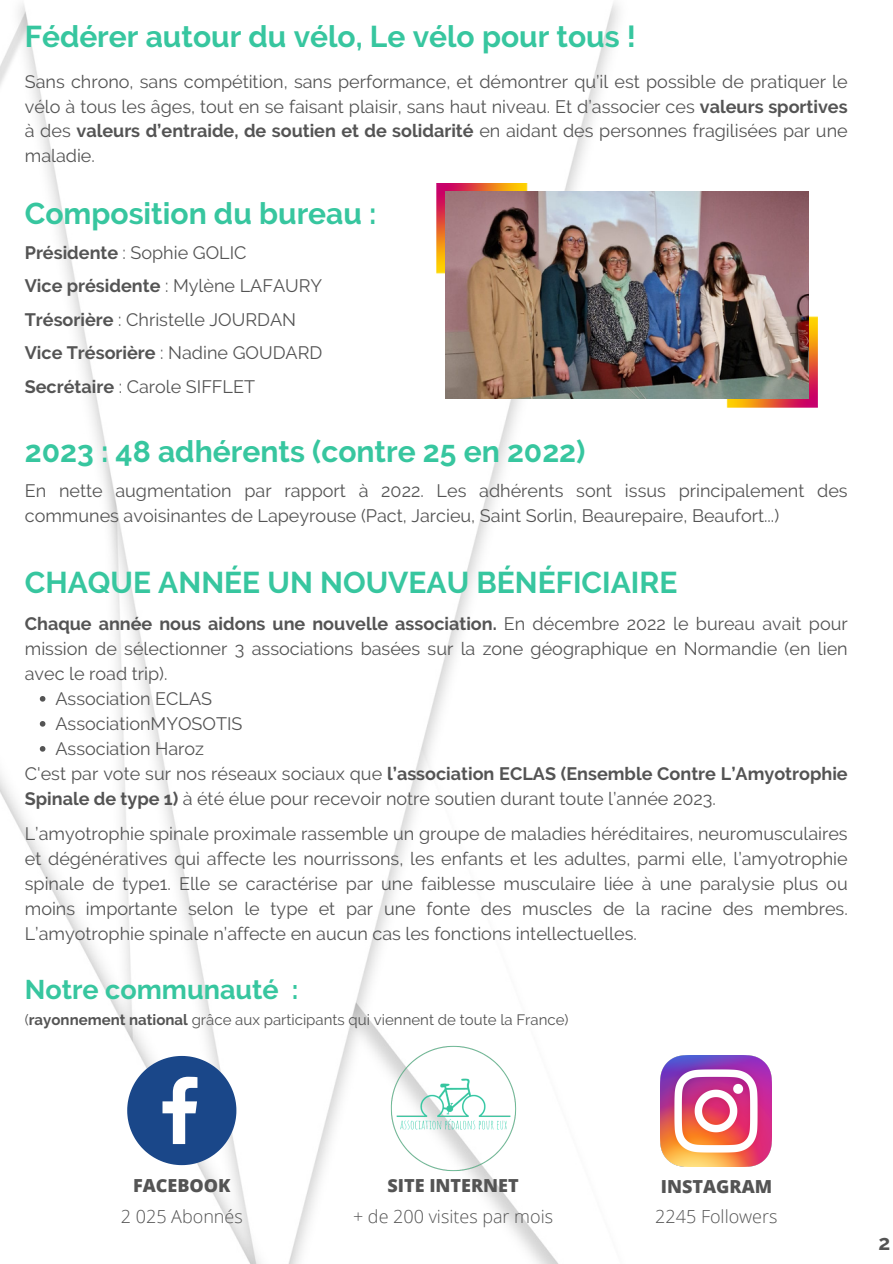
<style>
.page{position:relative;width:893px;height:1264px;background:#fff}
.page>*{position:absolute;margin:0;border:0;box-sizing:border-box;transform-origin:0 0}
.t1{font:700 30px "Raleway";color:#37c69f}
.t2{font:700 27px "Raleway";color:#37c69f}
.t3{font:700 21px "Raleway";color:#545454}
.t4{font:18px/25px "Raleway";color:#545454;text-align:justify}
.t5{font:700 18px "Raleway";color:#545454}
.t6{font:300 18px "Open Sans";color:#545454}
.t7{font:800 18px "Open Sans";color:#545454}
.t8{font:15px "Raleway";color:#545454}
.s1{font-weight:700}
.s2{font-weight:400}
</style>
<div class="page">
<img style="left:0;top:3px;width:818px;height:1260px">
<svg style="left:127px;top:1055px;width:109px;height:110px"></svg>
<img style="left:660px;top:1055px;width:111px;height:111px">
<img style="left:387px;top:1042px;width:132px;height:132px;border-radius:50%">
<img style="left:436px;top:183px;width:381px;height:224px">
<img style="left:445px;top:192px;width:363px;height:207px">
<svg style="left:40px;top:696px;width:5px;height:5px"></svg>
<svg style="left:40px;top:721px;width:5px;height:5px"></svg>
<svg style="left:40px;top:746px;width:5px;height:5px"></svg>
<p class="t1" style="left:25px;top:18px;width:612px">Fédérer autour du vélo, Le vélo pour tous !</p>
<p class="t4" style="left:25px;top:69px;width:824px">Sans chrono, sans compétition, sans performance, et démontrer qu’il est possible de pratiquer le vélo à tous les âges, tout en se faisant plaisir, sans haut niveau. Et d’associer ces <span class="s1">valeurs sportives </span>à des <span class="s1">valeurs d’entraide, de soutien et de solidarité</span> en aidant des personnes fragilisées par une maladie.</p>
<p class="t1" style="left:25px;top:195px;width:353px">Composition du bureau :</p>
<p class="t4" style="left:25px;top:240px;width:223px"><span class="s1">Présidente</span> : Sophie GOLIC</p>
<p class="t5" style="left:25px;top:275px;width:299px">Vice présidente <span class="s2">: Mylène LAFAURY</span></p>
<p class="t4" style="left:25px;top:307px;width:273px"><span class="s1">Trésorière</span> : Christelle JOURDAN</p>
<p class="t5" style="left:25px;top:342px;width:299px">Vice Trésorière <span class="s2">: Nadine GOUDARD</span></p>
<p class="t4" style="left:25px;top:374px;width:232px"><span class="s1">Secrétaire</span> : Carole SIFFLET</p>
<p class="t1" style="left:25px;top:433px;width:562px">2023 : 48 adhérents (contre 25 en 2022)</p>
<p class="t4" style="left:25px;top:478px;width:824px">En nette augmentation par rapport à 2022. Les adhérents sont issus principalement des communes avoisinantes de Lapeyrouse (Pact, Jarcieu, Saint Sorlin, Beaurepaire, Beaufort...)</p>
<p class="t1" style="left:25px;top:565px;width:654px">CHAQUE ANNÉE UN NOUVEAU BÉNÉFICIAIRE</p>
<p class="t4" style="left:25px;top:611px;width:824px"><span class="s1">Chaque année nous aidons une nouvelle association.</span> En décembre 2022 le bureau avait pour mission de sélectionner 3 associations basées sur la zone géographique en Normandie (en lien avec le road trip).</p>
<p class="t4" style="left:55px;top:686px;width:158px">Association ECLAS</p>
<p class="t4" style="left:55px;top:711px;width:188px">AssociationMYOSOTIS</p>
<p class="t4" style="left:55px;top:736px;width:150px">Association Haroz</p>
<p class="t4" style="left:25px;top:761px;width:824px">C'est par vote sur nos réseaux sociaux que <span class="s1">l’association ECLAS (Ensemble Contre L’Amyotrophie<br>Spinale de type 1)</span> à été élue pour recevoir notre soutien durant toute l’année 2023.</p>
<p class="t4" style="left:25px;top:821px;width:824px">L’amyotrophie spinale proximale rassemble un groupe de maladies héréditaires, neuromusculaires et dégénératives qui affecte les nourrissons, les enfants et les adultes, parmi elle, l’amyotrophie spinale de type1. Elle se caractérise par une faiblesse musculaire liée à une paralysie plus ou moins importante selon le type et par une fonte des muscles de la racine des membres.<br>L’amyotrophie spinale n’affecte en aucun cas les fonctions intellectuelles.</p>
<p class="t2" style="left:25px;top:973px;width:275px">Notre communauté :</p>
<p class="t8" style="left:25px;top:1011px;width:545px">(<span class="s1">rayonnement national</span> grâce aux participants qui viennent de toute la France)</p>
<p class="t7" style="left:133px;top:1172px;width:99px">FACEBOOK</p>
<p class="t7" style="left:387px;top:1172px;width:133px">SITE INTERNET</p>
<p class="t6" style="left:353px;top:1203px;width:201px">+ de 200 visites par mois</p>
<p class="t6" style="left:121px;top:1203px;width:123px">2 025 Abonnés</p>
<p class="t7" style="left:660px;top:1173px;width:113px">INSTAGRAM</p>
<p class="t6" style="left:655px;top:1203px;width:124px">2245 Followers</p>
<p class="t3" style="left:878px;top:1229px;width:13px">2</p>
</div>
